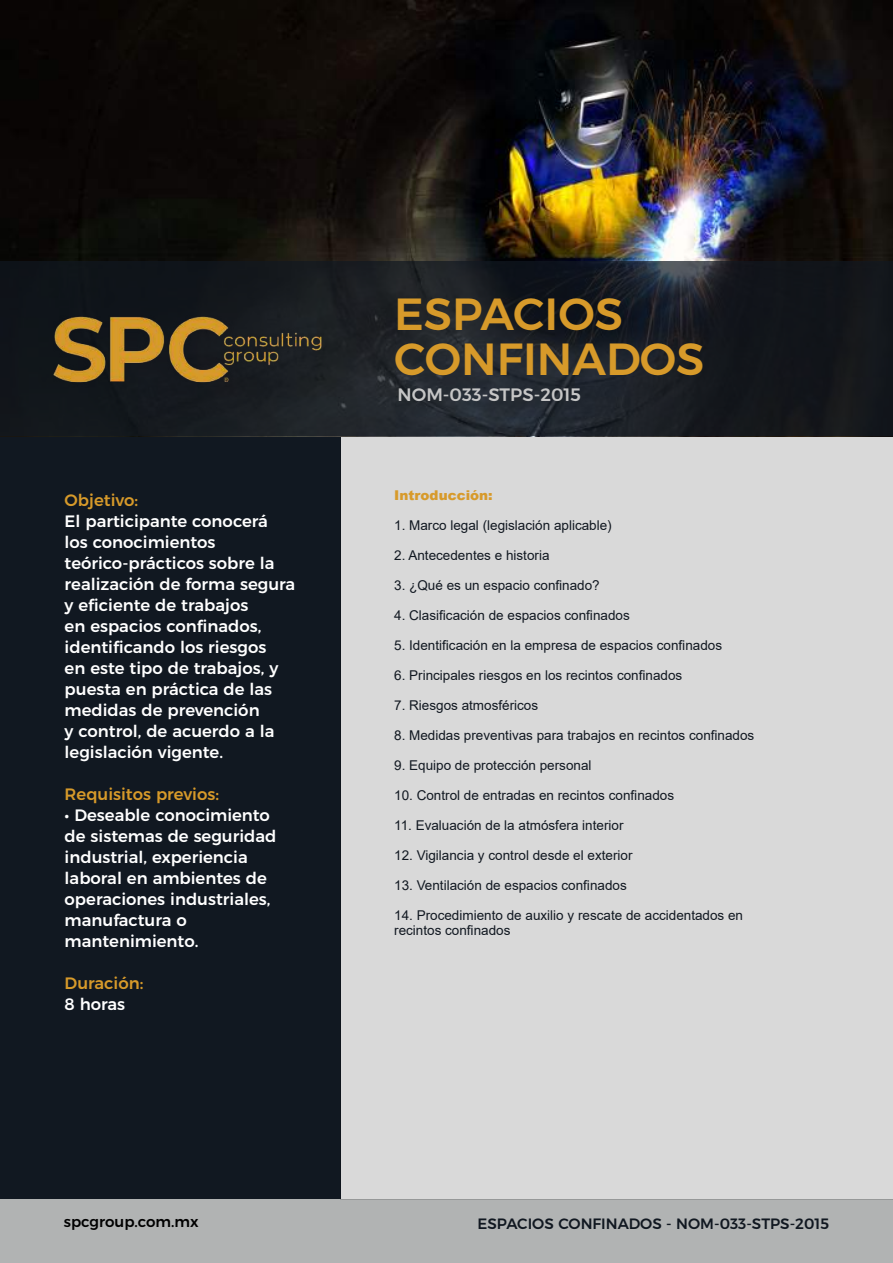
<style>
.page{position:relative;width:893px;height:1263px;background:#fff}
.page>*{position:absolute;margin:0;border:0;box-sizing:border-box;transform-origin:0 0}
.t1{font:500 45px/45px "Montserrat";color:#d79a2a}
.t2{font:500 18px "Montserrat";color:#c6c6c6}
.t3{font:500 16.5px/21px "Montserrat";color:#fff}
.t4{font:500 16.5px "Montserrat";color:#d79a2a}
.t5{font:500 15px "Montserrat";color:#111821}
.t6{font:500 15px "Montserrat";color:#000}
.t7{font:13.5px/15px "Arial";color:#111821}
.t8{font:900 13.5px "Arial";color:#d79a2a}
</style>
<div class="page">
<div style="left:0;top:436px;width:340px;height:763px;background:#111821"></div>
<div style="left:0;top:1199px;width:893px;height:64px;background:#b1b3b3"></div>
<div style="left:340px;top:436px;width:553px;height:763px;background:#d9d9d9"></div>
<img style="left:0;top:0;width:893px;height:261px">
<svg style="left:0;top:261px;width:893px;height:175px;background:#191d23"></svg>
<img style="left:35px;top:298px;width:305px;height:102px">
<p class="t4" style="left:65px;top:487px;width:75px">Objetivo:</p>
<p class="t3" style="left:65px;top:509px;width:232px">El participante conocerá<br>los conocimientos teórico-prácticos sobre la realización de forma segura y eficiente de trabajos<br>en espacios confinados, identificando los riesgos<br>en este tipo de trabajos, y puesta en práctica de las medidas de prevención<br>y control, de acuerdo a la legislación vigente.</p>
<p class="t4" style="left:65px;top:781px;width:156px">Requisitos previos:</p>
<p class="t3" style="left:65px;top:803px;width:213px">• Deseable conocimiento de sistemas de seguridad industrial, experiencia laboral en ambientes de operaciones industriales, manufactura o mantenimiento.</p>
<p class="t4" style="left:65px;top:970px;width:80px">Duración:</p>
<p class="t3" style="left:65px;top:992px;width:62px">8 horas</p>
<h1 class="t1" style="left:394px;top:288px;width:312px">ESPACIOS<br>CONFINADOS</h1>
<h2 class="t2" style="left:398px;top:380px;width:185px">NOM-033-STPS-2015</h2>
<p class="t8" style="left:394px;top:485px;width:100px">Introducción:</p>
<p class="t7" style="left:394px;top:518px;width:219px">1. Marco legal (legislación aplicable)</p>
<p class="t7" style="left:394px;top:548px;width:157px">2. Antecedentes e historia</p>
<p class="t7" style="left:394px;top:578px;width:207px">3. ¿Qué es un espacio confinado?</p>
<p class="t7" style="left:394px;top:608px;width:237px">4. Clasificación de espacios confinados</p>
<p class="t7" style="left:394px;top:638px;width:329px">5. Identificación en la empresa de espacios confinados</p>
<p class="t7" style="left:394px;top:668px;width:290px">6. Principales riesgos en los recintos confinados</p>
<p class="t7" style="left:394px;top:698px;width:146px">7. Riesgos atmosféricos</p>
<p class="t7" style="left:394px;top:728px;width:362px">8. Medidas preventivas para trabajos en recintos confinados</p>
<p class="t7" style="left:394px;top:758px;width:199px">9. Equipo de protección personal</p>
<p class="t7" style="left:394px;top:788px;width:281px">10. Control de entradas en recintos confinados</p>
<p class="t7" style="left:394px;top:818px;width:231px">11. Evaluación de la atmósfera interior</p>
<p class="t7" style="left:394px;top:848px;width:240px">12. Vigilancia y control desde el exterior</p>
<p class="t7" style="left:394px;top:878px;width:234px">13. Ventilación de espacios confinados</p>
<p class="t7" style="left:394px;top:907px;width:350px">14. Procedimiento de auxilio y rescate de accidentados en recintos confinados</p>
<p class="t6" style="left:64px;top:1209px;width:136px">spcgroup.com.mx</p>
<p class="t5" style="left:478px;top:1211px;width:353px">ESPACIOS CONFINADOS - NOM-033-STPS-2015</p>
</div>
